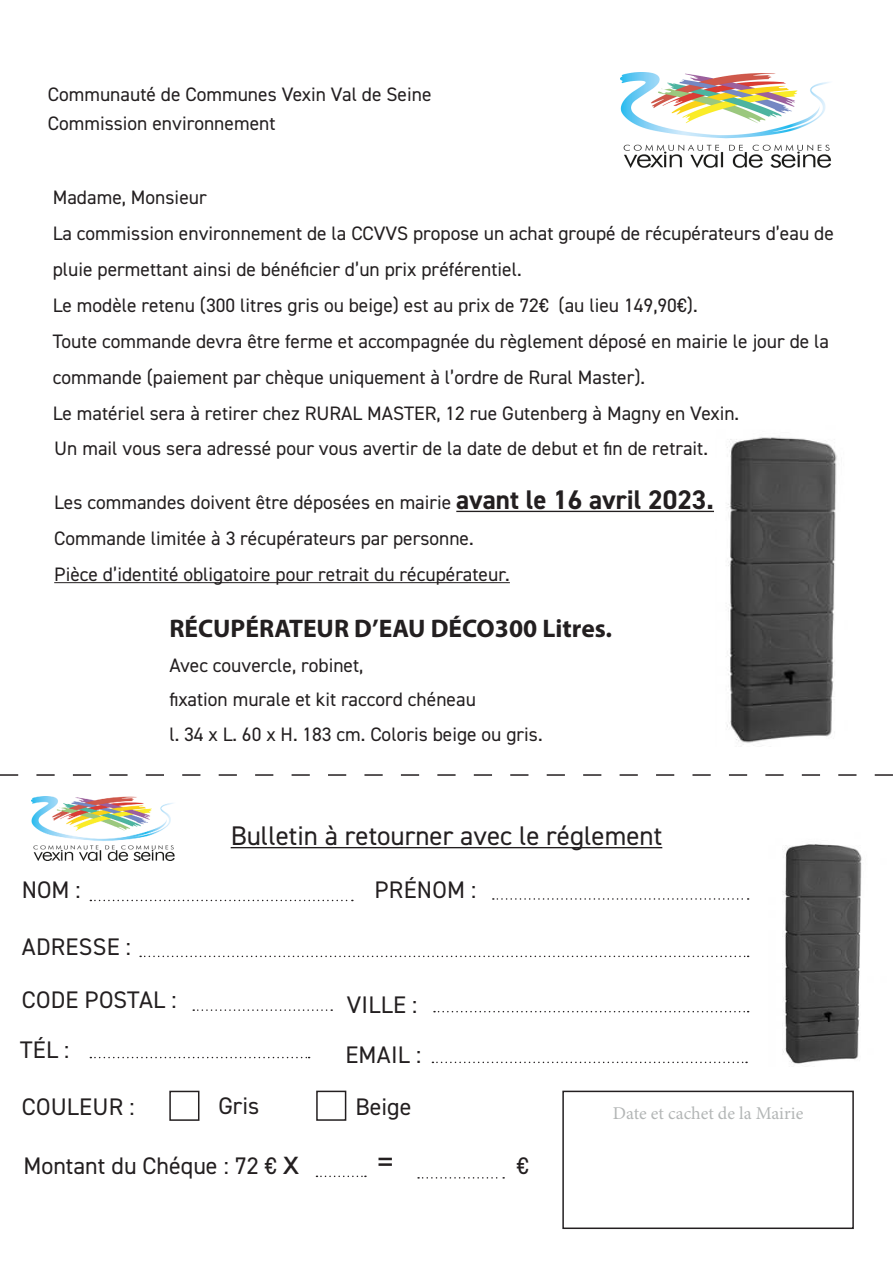
<style>
.page{position:relative;width:893px;height:1263px;background:#fff}
.page>*{position:absolute;margin:0;border:0;box-sizing:border-box;transform-origin:0 0}
.t1{font:34.5px "DIN2014";color:#231f20}
.t2{font:27px "DIN2014";color:#231f20}
.t3{font:700 25.5px "Myriad Pro";color:#231f20}
.t4{font:24px "DIN2014";letter-spacing:.01em;color:#231f20}
.t5{font:19.5px/36px "DIN2014";color:#231f20}
.t6{font:18px "Minion Pro";color:#b3b6b6}
.s1{font-weight:700;font-size:27px}
.s2{font-size:34.5px}
</style>
<div class="page">
<svg style="left:0;top:774px;width:893px;height:2px"></svg>
<img style="left:727px;top:436px;width:110px;height:307px">
<img style="left:711px;top:844px;width:151px;height:220px">
<hr style="left:231px;top:847px;width:431px;height:1px;background:#231f20">
<svg style="left:90px;top:900px;width:263px;height:1px"></svg>
<svg style="left:493px;top:898px;width:256px;height:2px"></svg>
<svg style="left:140px;top:956px;width:609px;height:1px"></svg>
<svg style="left:193px;top:1009px;width:139px;height:2px"></svg>
<svg style="left:434px;top:1011px;width:315px;height:1px"></svg>
<svg style="left:316px;top:1175px;width:50px;height:2px"></svg>
<svg style="left:418px;top:1177px;width:86px;height:1px"></svg>
<svg style="left:90px;top:1057px;width:220px;height:1px"></svg>
<svg style="left:432px;top:1061px;width:315px;height:2px"></svg>
<div style="left:169px;top:1091px;width:30px;height:30px;border:2px solid #231f20"></div>
<div style="left:316px;top:1091px;width:30px;height:30px;border:2px solid #231f20"></div>
<hr style="left:456px;top:511px;width:258px;height:1px;background:#231f20">
<hr style="left:54px;top:582px;width:456px;height:1px;background:#231f20">
<img style="left:620px;top:72px;width:211px;height:95px">
<img style="left:32px;top:796px;width:143px;height:64px">
<div style="left:562px;top:1091px;width:292px;height:138px;border:2px solid #231f20"></div>
<p class="t5" style="left:48px;top:76px;width:385px">Communauté de Communes Vexin Val de Seine</p>
<p class="t5" style="left:48px;top:105px;width:229px">Commission environnement</p>
<p class="t5" style="left:53px;top:179px;width:156px">Madame, Monsieur</p>
<p class="t5" style="left:53px;top:215px;width:783px">La commission environnement de la CCVVS propose un achat groupé de récupérateurs d’eau de pluie permettant ainsi de bénéficier d’un prix préférentiel.</p>
<p class="t5" style="left:53px;top:287px;width:778px">Le modèle retenu (300 litres gris ou beige) est au prix de 72€ (au lieu 149,90€).<br>Toute commande devra être ferme et accompagnée du règlement déposé en mairie le jour de la commande (paiement par chèque uniquement à l’ordre de Rural Master).<br>Le matériel sera à retirer chez RURAL MASTER, 12 rue Gutenberg à Magny en Vexin.</p>
<p class="t5" style="left:54px;top:430px;width:655px">Un mail vous sera adressé pour vous avertir de la date de debut et fin de retrait.</p>
<p class="t5" style="left:54px;top:484px;width:661px">Les commandes doivent être déposées en mairie <span class="s1">avant le 16 avril 2023.</span></p>
<p class="t5" style="left:54px;top:520px;width:421px">Commande limitée à 3 récupérateurs par personne.</p>
<p class="t5" style="left:54px;top:556px;width:457px">Pièce d’identité obligatoire pour retrait du récupérateur.</p>
<p class="t3" style="left:169px;top:612px;width:444px">RÉCUPÉRATEUR D’EAU DÉCO300 Litres.</p>
<p class="t5" style="left:169px;top:647px;width:196px">Avec couvercle, robinet,</p>
<p class="t5" style="left:169px;top:681px;width:308px">fixation murale et kit raccord chéneau</p>
<p class="t5" style="left:169px;top:716px;width:375px">l. 34 x L. 60 x H. 183 cm. Coloris beige ou gris.</p>
<p class="t2" style="left:231px;top:819px;width:433px">Bulletin à retourner avec le réglement</p>
<p class="t4" style="left:22px;top:875px;width:60px">NOM :</p>
<p class="t4" style="left:375px;top:875px;width:103px">PRÉNOM :</p>
<p class="t4" style="left:22px;top:932px;width:111px">ADRESSE :</p>
<p class="t4" style="left:22px;top:984px;width:156px">CODE POSTAL :</p>
<p class="t4" style="left:347px;top:989px;width:72px">VILLE :</p>
<p class="t4" style="left:20px;top:1035px;width:51px">TÉL :</p>
<p class="t4" style="left:345px;top:1040px;width:77px">EMAIL :</p>
<p class="t4" style="left:22px;top:1091px;width:114px">COULEUR :</p>
<p class="t4" style="left:218px;top:1091px;width:42px">Gris</p>
<p class="t4" style="left:355px;top:1091px;width:57px">Beige</p>
<p class="t4" style="left:23px;top:1151px;width:277px">Montant du Chéque : 72 € <span class="s2">x</span></p>
<p class="t1" style="left:377px;top:1141px;width:19px">=</p>
<p class="t4" style="left:517px;top:1151px;width:13px">€</p>
<p class="t6" style="left:613px;top:1101px;width:192px">Date et cachet de la Mairie</p>
</div>
